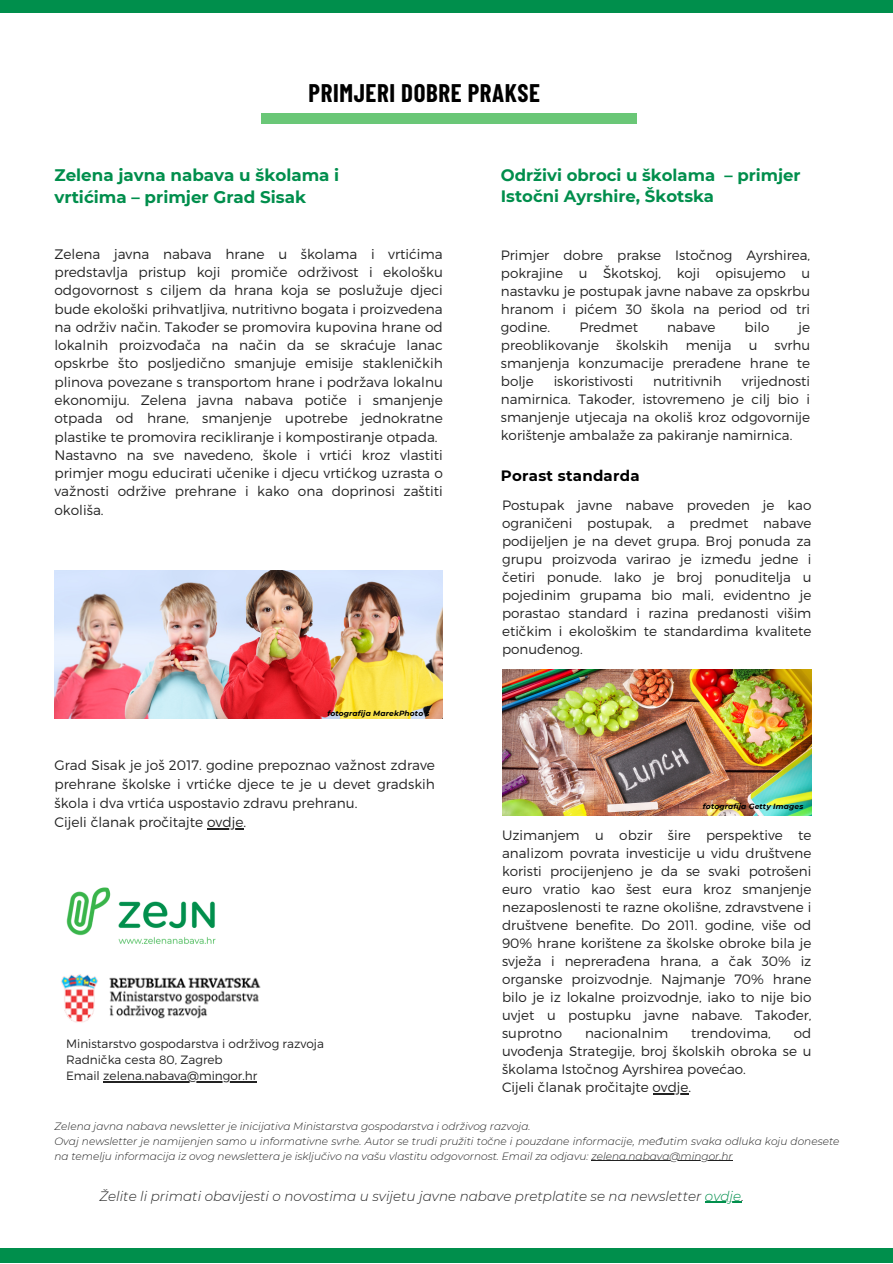
<style>
.page{position:relative;width:893px;height:1264px;background:#fff}
.page>*{position:absolute;margin:0;border:0;box-sizing:border-box;transform-origin:0 0}
.t1{font:700 24.9px "Barlow Condensed";letter-spacing:.025em;color:#000}
.t2{font:700 16.65px/21.6px "Montserrat";color:#008e4c}
.t3{font:700 16.5px/21.3px "Montserrat";color:#008e4c}
.t4{font:700 15px "Montserrat";letter-spacing:.015em;color:#000}
.t5{font:300 13.8px/18.3px "Montserrat";color:#222;text-align:justify}
.t6{font:300 13.65px/19px "Montserrat";color:#222;text-align:justify}
.t7{font:300 13.5px/18px "Montserrat";color:#222;text-align:justify}
.t8{font:italic 300 13.5px "Montserrat";color:#222}
.t9{font:300 12px "Montserrat";color:#222}
.t10{font:italic 300 10.5px/15px "Montserrat";color:#222}
.t11{font:italic 700 7.5px "Montserrat";letter-spacing:.015em;color:#000}
.s1{color:#008f4c}
</style>
<div class="page">
<div style="left:0;top:1248px;width:892px;height:14px;background:#008f4c"></div>
<div style="left:0;top:0;width:892px;height:12px;background:#008f4c"></div>
<img style="left:66px;top:887px;width:150px;height:57px">
<img style="left:61px;top:974px;width:200px;height:49px">
<hr style="left:103px;top:1081px;width:154px;height:1px;background:#222">
<hr style="left:591px;top:1160px;width:141px;height:1px;background:#222">
<hr style="left:705px;top:1201px;width:36px;height:1px;background:#008f4c">
<img style="left:502px;top:669px;width:309px;height:146px">
<hr style="left:652px;top:1093px;width:36px;height:1px;background:#222">
<div style="left:261px;top:114px;width:376px;height:10px;background:#6ac777"></div>
<img style="left:54px;top:570px;width:388px;height:148px">
<hr style="left:207px;top:828px;width:36px;height:1px;background:#222">
<p class="t1" style="left:308px;top:77px;width:233px">PRIMJERI DOBRE PRAKSE</p>
<p class="t2" style="left:54px;top:164px;width:286px">Zelena javna nabava u školama i vrtićima – primjer Grad Sisak</p>
<p class="t5" style="left:54px;top:244px;width:390px">Zelena javna nabava hrane u školama i vrtićima predstavlja pristup koji promiče održivost i ekološku odgovornost s ciljem da hrana koja se poslužuje djeci bude ekološki prihvatljiva, nutritivno bogata i proizvedena na održiv način. Također se promovira kupovina hrane od lokalnih proizvođača na način da se skraćuje lanac opskrbe što posljedično smanjuje emisije stakleničkih plinova povezane s transportom hrane i podržava lokalnu ekonomiju. Zelena javna nabava potiče i smanjenje otpada od hrane, smanjenje upotrebe jednokratne plastike te promovira recikliranje i kompostiranje otpada.</p>
<p class="t5" style="left:54px;top:445px;width:390px">Nastavno na sve navedeno, škole i vrtići kroz vlastiti primjer mogu educirati učenike i djecu vrtićkog uzrasta o važnosti održive prehrane i kako ona doprinosi zaštiti okoliša.</p>
<p class="t11" style="left:327px;top:709px;width:104px">fotografija MarekPhoto’s</p>
<p class="t6" style="left:54px;top:754px;width:382px">Grad Sisak je još 2017. godine prepoznao važnost zdrave prehrane školske i vrtićke djece te je u devet gradskih škola i dva vrtića uspostavio zdravu prehranu.</p>
<p class="t6" style="left:54px;top:812px;width:193px">Cijeli članak pročitajte ovdje.</p>
<p class="t9" style="left:66px;top:1036px;width:259px">Ministarstvo gospodarstva i održivog razvoja</p>
<p class="t9" style="left:66px;top:1052px;width:158px">Radnička cesta 80, Zagreb</p>
<p class="t9" style="left:66px;top:1068px;width:193px">Email zelena.nabava@mingor.hr</p>
<p class="t3" style="left:501px;top:164px;width:301px">Održivi obroci u školama – primjer<br>Istočni Ayrshire, Škotska</p>
<p class="t7" style="left:501px;top:245px;width:311px">Primjer dobre prakse Istočnog Ayrshirea, pokrajine u Škotskoj, koji opisujemo u nastavku je postupak javne nabave za opskrbu hranom i pićem 30 škola na period od tri godine.</p>
<p class="t7" style="left:579px;top:317px;width:60px">Predmet</p>
<p class="t7" style="left:667px;top:317px;width:50px">nabave</p>
<p class="t7" style="left:744px;top:317px;width:26px">bilo</p>
<p class="t7" style="left:798px;top:317px;width:13px">je</p>
<p class="t7" style="left:501px;top:335px;width:100px">preoblikovanje</p>
<p class="t7" style="left:616px;top:335px;width:54px">školskih</p>
<p class="t7" style="left:685px;top:335px;width:47px">menija</p>
<p class="t7" style="left:748px;top:335px;width:10px">u</p>
<p class="t7" style="left:501px;top:335px;width:311px;text-indent:274px">svrhu smanjenja konzumacije prerađene hrane te bolje</p>
<p class="t7" style="left:501px;top:371px;width:311px;text-indent:241px">vrijednosti namirnica. Također, istovremeno je cilj bio i smanjenje utjecaja na okoliš kroz odgovornije korištenje ambalaže za pakiranje namirnica.</p>
<p class="t7" style="left:553px;top:371px;width:81px">iskoristivosti</p>
<p class="t7" style="left:653px;top:371px;width:70px">nutritivnih</p>
<p class="t4" style="left:501px;top:467px;width:140px">Porast standarda</p>
<p class="t7" style="left:502px;top:495px;width:311px">Postupak javne nabave proveden je kao ograničeni postupak, a predmet nabave podijeljen je na devet grupa. Broj ponuda za grupu proizvoda varirao je između jedne i četiri ponude. Iako je broj ponuditelja u pojedinim grupama bio mali, evidentno je porastao standard i razina predanosti višim etičkim i ekološkim te standardima kvalitete ponuđenog.</p>
<p class="t11" style="left:703px;top:801px;width:102px">fotografija Getty Images</p>
<p class="t7" style="left:502px;top:825px;width:311px">Uzimanjem u obzir šire perspektive te analizom povrata investicije u vidu društvene koristi procijenjeno je da se svaki potrošeni euro vratio kao šest eura kroz smanjenje nezaposlenosti te razne okolišne, zdravstvene i društvene benefite. Do 2011. godine, više od 90% hrane korištene za školske obroke bila je svježa i neprerađena hrana, a čak 30% iz organske proizvodnje. Najmanje 70% hrane bilo je iz lokalne proizvodnje, iako to nije bio uvjet u postupku javne nabave. Također, suprotno</p>
<p class="t7" style="left:502px;top:1023px;width:311px;text-indent:292px">od uvođenja Strategije, broj školskih obroka se u školama Istočnog Ayrshirea povećao.</p>
<p class="t7" style="left:502px;top:1077px;width:190px">Cijeli članak pročitajte ovdje.</p>
<p class="t7" style="left:585px;top:1023px;width:85px">nacionalnim</p>
<p class="t7" style="left:691px;top:1023px;width:81px">trendovima,</p>
<p class="t10" style="left:54px;top:1118px;width:477px">Zelena javna nabava newsletter je inicijativa Ministarstva gospodarstva i održivog razvoja.</p>
<p class="t10" style="left:54px;top:1133px;width:786px">Ovaj newsletter je namijenjen samo u informativne svrhe. Autor se trudi pružiti točne i pouzdane informacije, međutim svaka odluka koju donesete na temelju informacija iz ovog newslettera je isključivo na vašu vlastitu odgovornost. Email za odjavu: zelena.nabava@mingor.hr</p>
<p class="t8" style="left:99px;top:1187px;width:646px">Želite li primati obavijesti o novostima u svijetu javne nabave pretplatite se na newsletter <span class="s1">ovdje</span>.</p>
</div>
